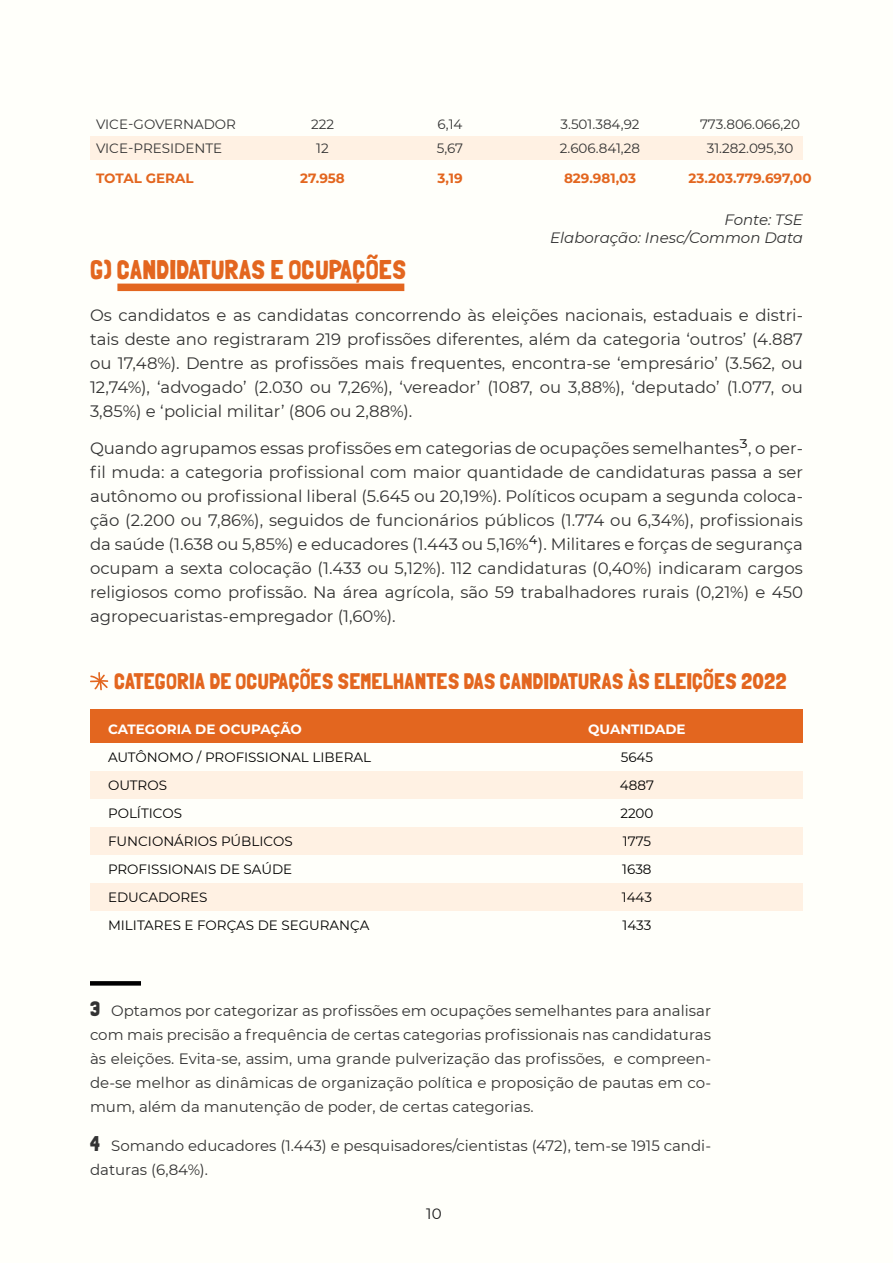
<style>
.page{position:relative;width:893px;height:1263px;background:#fffffa}
.page>*{position:absolute;margin:0;border:0;box-sizing:border-box;transform-origin:0 0}
.t1{font:27px "Folk solid";color:#e3661f}
.t2{font:22.5px "Folk solid";color:#e3661f}
.t3{font:16.5px/24px "Montserrat";color:#333;text-align:justify}
.t4{font:15px/24px "Montserrat";color:#333;text-align:justify}
.t5{font:italic 15px/18px "Montserrat";color:#333;text-align:right}
.t6{font:15px "Montserrat";color:#1a1a1a}
.t7{font:13.5px "Montserrat";color:#000}
.t8{font:13.5px "Montserrat";color:#333}
.t9{font:700 13.5px "Montserrat";color:#e3661f}
.t10{font:700 13.5px "Montserrat";color:#fff}
.s1{font-size:21px;color:#1a1a1a}
.s2{font-family:"Folk solid";font-size:21px}
</style>
<div class="page">
<div style="left:90px;top:136px;width:713px;height:24px;background:#fff1e3"></div>
<div style="left:91px;top:709px;width:712px;height:34px;background:#e3661f"></div>
<div style="left:91px;top:771px;width:712px;height:27px;background:#fff1e3"></div>
<div style="left:91px;top:827px;width:712px;height:28px;background:#fff1e3"></div>
<div style="left:91px;top:883px;width:712px;height:28px;background:#fff1e3"></div>
<svg style="left:90px;top:981px;width:51px;height:4px"></svg>
<svg style="left:90px;top:672px;width:19px;height:18px"></svg>
<div style="left:117px;top:284px;width:287px;height:7px;background:#e3661f"></div>
<p class="t8" style="left:96px;top:115px;width:141px">VICE-GOVERNADOR</p>
<p class="t8" style="left:311px;top:115px;width:25px">222</p>
<p class="t8" style="left:438px;top:115px;width:26px">6,14</p>
<p class="t8" style="left:560px;top:115px;width:81px">3.501.384,92</p>
<p class="t8" style="left:700px;top:115px;width:102px">773.806.066,20</p>
<p class="t8" style="left:96px;top:139px;width:128px">VICE-PRESIDENTE</p>
<p class="t8" style="left:316px;top:139px;width:14px">12</p>
<p class="t8" style="left:437px;top:139px;width:28px">5,67</p>
<p class="t8" style="left:560px;top:139px;width:82px">2.606.841,28</p>
<p class="t8" style="left:707px;top:139px;width:88px">31.282.095,30</p>
<p class="t9" style="left:96px;top:168px;width:99px">TOTAL GERAL</p>
<p class="t9" style="left:300px;top:168px;width:46px">27.958</p>
<p class="t9" style="left:437px;top:168px;width:27px">3,19</p>
<p class="t9" style="left:564px;top:168px;width:74px">829.981,03</p>
<p class="t9" style="left:689px;top:168px;width:124px">23.203.779.697,00</p>
<p class="t5" style="left:550px;top:210px;width:254px">Fonte: TSE<br>Elaboração: Inesc/Common Data</p>
<h1 class="t1" style="left:90px;top:253px;width:318px">G) CANDIDATURAS E OCUPAÇÕES</h1>
<p class="t3" style="left:90px;top:302px;width:714px">Os candidatos e as candidatas concorrendo às eleições nacionais, estaduais e distri&shy;tais deste ano registraram 219 profissões diferentes, além da categoria ‘outros’ (4.887 ou 17,48%). Dentre as profissões mais frequentes, encontra-se ‘empresário’ (3.562, ou 12,74%), ‘advogado’ (2.030 ou 7,26%), ‘vereador’ (1087, ou 3,88%), ‘deputado’ (1.077, ou 3,85%) e ‘policial militar’ (806 ou 2,88%).</p>
<p class="t3" style="left:90px;top:436px;width:714px">Quando agrupamos essas profissões em categorias de ocupações semelhantes<span class="s1">3</span>, o per&shy;fil muda: a categoria profissional com maior quantidade de candidaturas passa a ser autônomo ou profissional liberal (5.645 ou 20,19%). Políticos ocupam a segunda coloca&shy;ção (2.200 ou 7,86%), seguidos de funcionários públicos (1.774 ou 6,34%), profissionais da saúde (1.638 ou 5,85%) e educadores (1.443 ou 5,16%<span class="s1">4</span>). Militares e forças de segurança ocupam a sexta colocação (1.433 ou 5,12%). 112 candidaturas (0,40%) indicaram cargos religiosos como profissão. Na área agrícola, são 59 trabalhadores rurais (0,21%) e 450 agropecuaristas-empregador (1,60%).</p>
<h2 class="t2" style="left:114px;top:668px;width:674px">CATEGORIA DE OCUPAÇÕES SEMELHANTES DAS CANDIDATURAS ÀS ELEIÇÕES 2022</h2>
<p class="t10" style="left:108px;top:719px;width:195px">CATEGORIA DE OCUPAÇÃO</p>
<p class="t10" style="left:588px;top:719px;width:99px">QUANTIDADE</p>
<p class="t7" style="left:108px;top:747px;width:265px">AUTÔNOMO / PROFISSIONAL LIBERAL</p>
<p class="t7" style="left:621px;top:747px;width:34px">5645</p>
<p class="t7" style="left:108px;top:775px;width:60px">OUTROS</p>
<p class="t7" style="left:620px;top:775px;width:36px">4887</p>
<p class="t7" style="left:108px;top:804px;width:76px">POLÍTICOS</p>
<p class="t7" style="left:620px;top:804px;width:35px">2200</p>
<p class="t7" style="left:108px;top:832px;width:186px">FUNCIONÁRIOS PÚBLICOS</p>
<p class="t7" style="left:623px;top:832px;width:30px">1775</p>
<p class="t7" style="left:108px;top:860px;width:186px">PROFISSIONAIS DE SAÚDE</p>
<p class="t7" style="left:622px;top:860px;width:31px">1638</p>
<p class="t7" style="left:108px;top:888px;width:101px">EDUCADORES</p>
<p class="t7" style="left:622px;top:888px;width:32px">1443</p>
<p class="t7" style="left:108px;top:916px;width:263px">MILITARES E FORÇAS DE SEGURANÇA</p>
<p class="t7" style="left:622px;top:916px;width:30px">1433</p>
<p class="t4" style="left:90px;top:998px;width:623px"><span class="s2">3</span> Optamos por categorizar as profissões em ocupações semelhantes para analisar com mais precisão a frequência de certas categorias profissionais nas candidaturas às eleições. Evita-se, assim, uma grande pulverização das profissões, e compreen&shy;de-se melhor as dinâmicas de organização política e proposição de pautas em co&shy;mum, além da manutenção de poder, de certas categorias.</p>
<p class="t4" style="left:90px;top:1133px;width:623px"><span class="s2">4</span> Somando educadores (1.443) e pesquisadores/cientistas (472), tem-se 1915 candi&shy;daturas (6,84%).</p>
<p class="t6" style="left:426px;top:1203px;width:17px">10</p>
</div>
